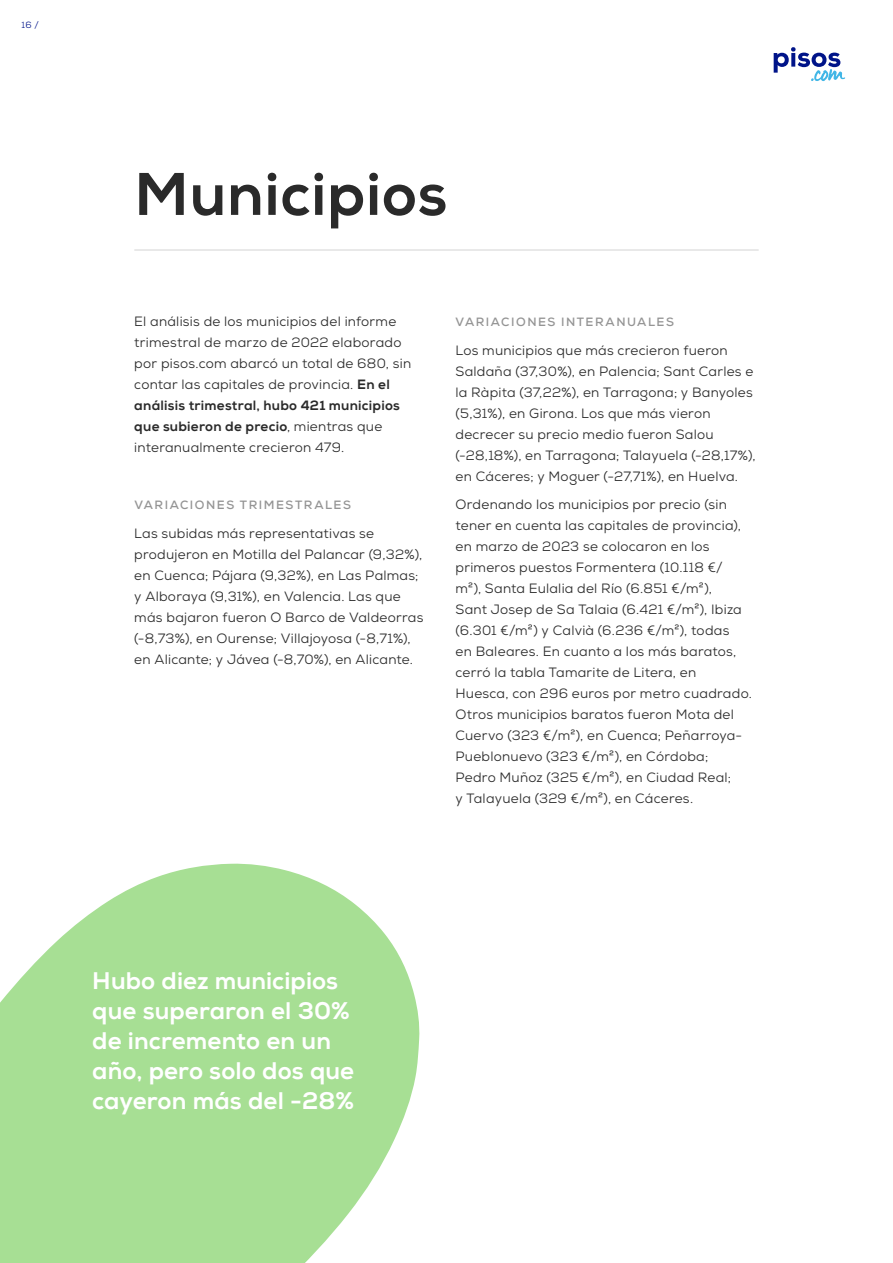
<style>
.page{position:relative;width:893px;height:1263px;background:#fff}
.page>*{position:absolute;margin:0;border:0;box-sizing:border-box;transform-origin:0 0}
.t1{font:800 60px "Nexa";letter-spacing:.01em;color:#2a2a2a}
.t2{font:800 24px/30px "Nexa";letter-spacing:.005em;color:#fff}
.t3{font:13.5px/21px "Nexa";letter-spacing:.02em;color:#2a2a2a}
.t4{font:700 12px "Nexa";letter-spacing:.13em;color:#949494}
.t5{font:9px "Nexa";color:#001489}
.s1{font-weight:800}
</style>
<div class="page">
<hr style="left:134px;top:250px;width:625px;height:1px;background:#d4d4d4">
<svg style="left:774px;top:47px;width:71px;height:34px"></svg>
<svg style="left:0;top:863px;width:420px;height:400px;fill:#a7df94"></svg>
<p class="t5" style="left:22px;top:19px;width:19px">16 /</p>
<p class="t1" style="left:134px;top:157px;width:314px">Municipios</p>
<p class="t3" style="left:134px;top:311px;width:279px">El análisis de los municipios del informe trimestral de marzo de 2022 elaborado por pisos.com abarcó un total de 680, sin contar las capitales de provincia. <span class="s1">En el análisis trimestral, hubo 421 municipios que subieron de precio</span>, mientras que interanualmente crecieron 479.</p>
<p class="t4" style="left:134px;top:497px;width:218px">VARIACIONES TRIMESTRALES</p>
<p class="t3" style="left:134px;top:523px;width:291px">Las subidas más representativas se produjeron en Motilla del Palancar (9,32%), en Cuenca; Pájara (9,32%), en Las Palmas; y Alboraya (9,31%), en Valencia. Las que más bajaron fueron O Barco de Valdeorras (-8,73%), en Ourense; Villajoyosa (-8,71%), en Alicante; y Jávea (-8,70%), en Alicante.</p>
<p class="t4" style="left:456px;top:314px;width:220px">VARIACIONES INTERANUALES</p>
<p class="t3" style="left:455px;top:340px;width:302px">Los municipios que más crecieron fueron Saldaña (37,30%), en Palencia; Sant Carles e la Ràpita (37,22%), en Tarragona; y Banyoles (5,31%), en Girona. Los que más vieron decrecer su precio medio fueron Salou (-28,18%), en Tarragona; Talayuela (-28,17%), en Cáceres; y Moguer (-27,71%), en Huelva.</p>
<p class="t3" style="left:455px;top:494px;width:298px">Ordenando los municipios por precio (sin tener en cuenta las capitales de provincia), en marzo de 2023 se colocaron en los primeros puestos Formentera (10.118 €/<br>m²), Santa Eulalia del Río (6.851 €/m²),<br>Sant Josep de Sa Talaia (6.421 €/m²), Ibiza (6.301 €/m²) y Calvià (6.236 €/m²), todas<br>en Baleares. En cuanto a los más baratos, cerró la tabla Tamarite de Litera, en Huesca, con 296 euros por metro cuadrado.<br>Otros municipios baratos fueron Mota del Cuervo (323 €/m²), en Cuenca; Peñarroya-Pueblonuevo (323 €/m²), en Córdoba;<br>Pedro Muñoz (325 €/m²), en Ciudad Real;<br>y Talayuela (329 €/m²), en Cáceres.</p>
<p class="t2" style="left:92px;top:966px;width:263px">Hubo diez municipios que superaron el 30% de incremento en un año, pero solo dos que cayeron más del -28%</p>
</div>
